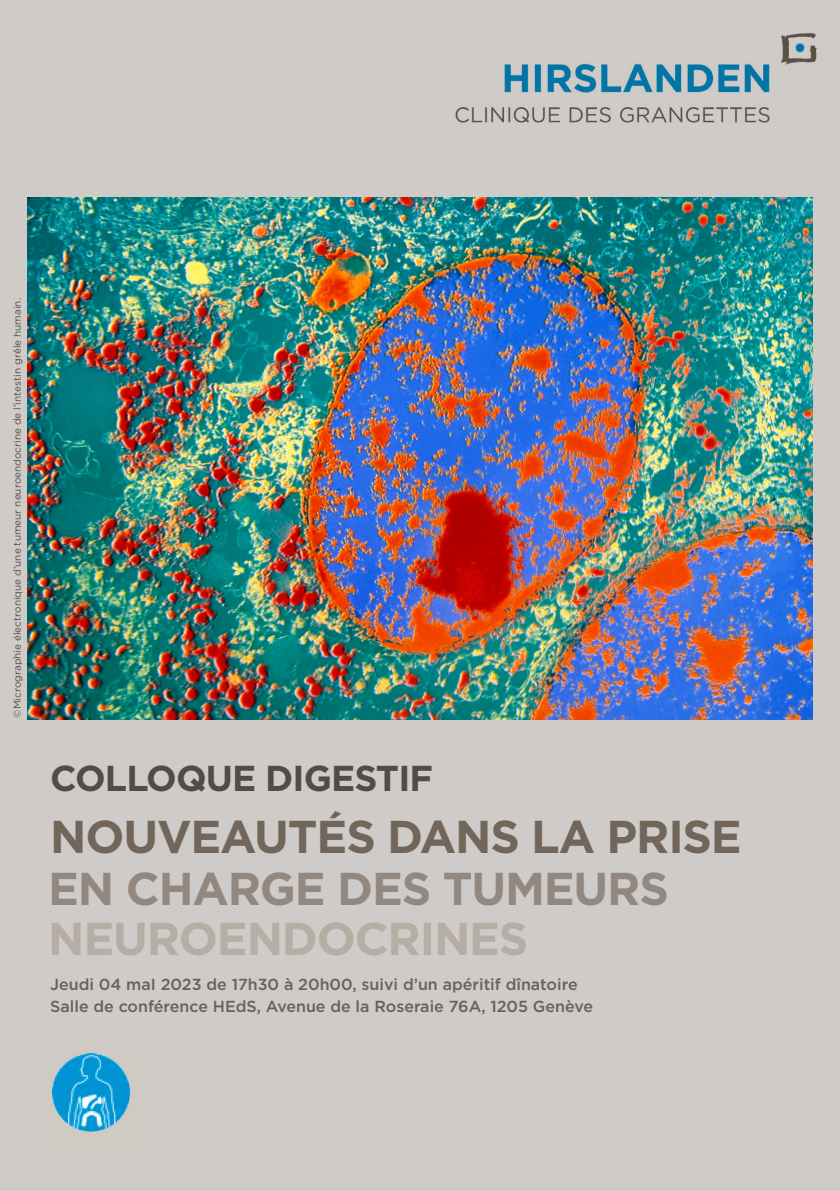
<style>
.page{position:relative;width:840px;height:1191px;background:#fff}
.page>*{position:absolute;margin:0;border:0;box-sizing:border-box;transform-origin:0 0}
.t1{font:700 46px "Gotham";letter-spacing:-.025em;color:#72665b}
.t2{font:700 46px "Gotham";letter-spacing:-.025em;color:#938880}
.t3{font:700 46px "Gotham";letter-spacing:-.025em;color:#b6ada5}
.t4{font:700 36px "Gotham";letter-spacing:-.025em;color:#534c46}
.t5{font:500 16px "Gotham";color:#686159}
.t6{font:10px "Gotham";color:#534c46}
</style>
<div class="page">
<div style="left:0;top:0;width:839px;height:1191px;background:#cfcbc8"></div>
<img style="left:27px;top:197px;width:785px;height:523px">
<img style="left:52px;top:1053px;width:78px;height:79px">
<img style="left:455px;top:33px;width:362px;height:90px">
<p class="t6" style="left:11px;top:718px;width:421px;rotate:-90deg">©Micrographie électronique d’une tumeur neuroendocrine de l’intestin grêle humain.</p>
<p class="t4" style="left:50px;top:754px;width:384px">COLLOQUE DIGESTIF</p>
<p class="t1" style="left:50px;top:806px;width:692px">NOUVEAUTÉS DANS LA PRISE</p>
<p class="t2" style="left:48px;top:858px;width:621px">EN CHARGE DES TUMEURS</p>
<p class="t3" style="left:48px;top:908px;width:481px">NEUROENDOCRINES</p>
<p class="t5" style="left:50px;top:974px;width:528px">Jeudi 04 maI 2023 de 17h30 à 20h00, suivi d’un apéritif dînatoire</p>
<p class="t5" style="left:50px;top:996px;width:544px">Salle de conférence HEdS, Avenue de la Roseraie 76A, 1205 Genève</p>
</div>
